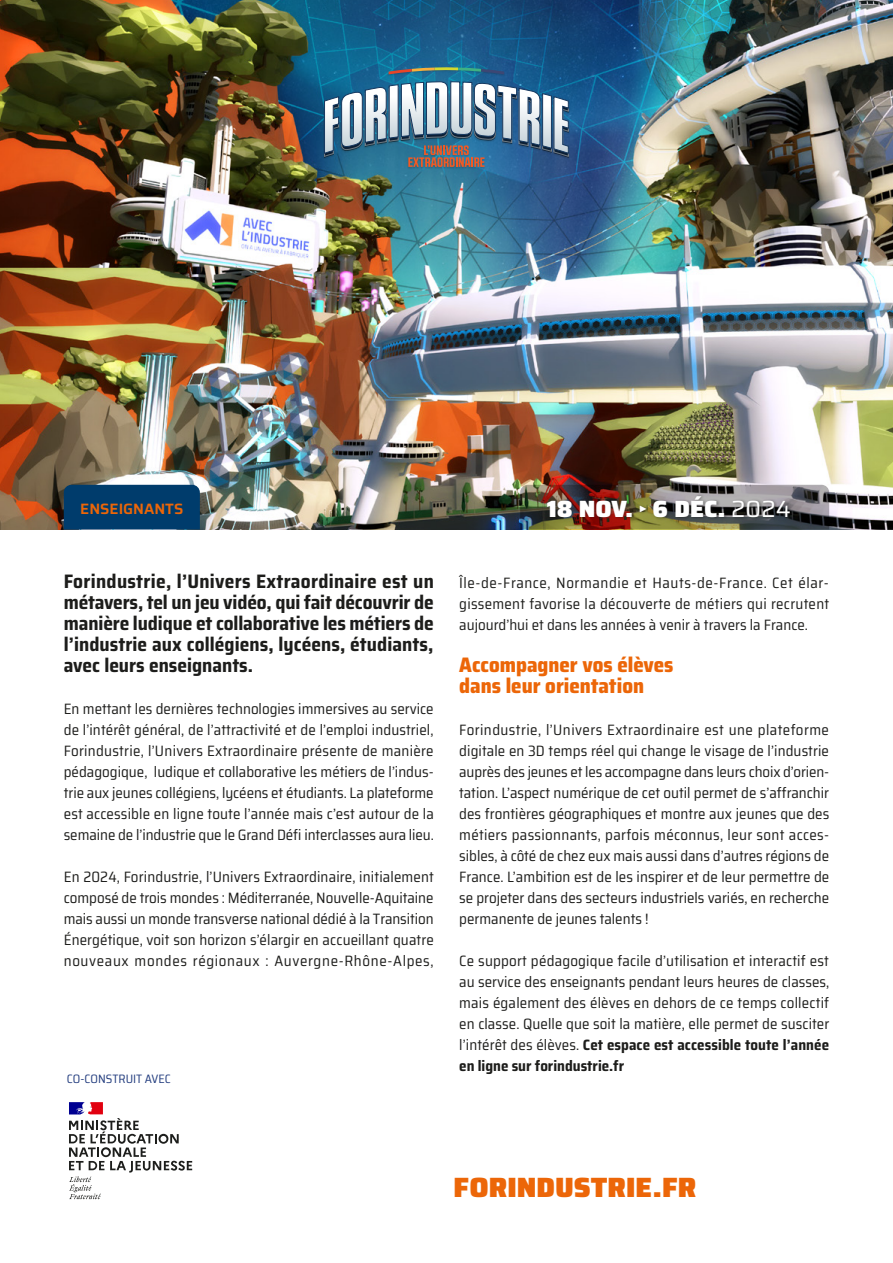
<style>
.page{position:relative;width:893px;height:1263px;background:#fff}
.page>*{position:absolute;margin:0;border:0;box-sizing:border-box;transform-origin:0 0}
.t1{font:900 27.9px "Saira";color:#ec6608}
.t2{font:900 23.55px "Saira";color:#fff}
.t3{font:800 semi-condensed 21px/21px "Saira";color:#ec6608}
.t4{font:700 semi-condensed 19.5px/21px "Saira";letter-spacing:.005em;color:#1d1d1b;text-align:justify}
.t5{font:semi-condensed 15px/21px "Saira";color:#1d1d1b;text-align:justify}
.t6{font:600 15px "Saira";color:#ec6608}
.t7{font:semi-condensed 12.15px "Saira";color:#223c7e}
.s1{font-weight:400}
.s2{font-weight:700}
</style>
<div class="page">
<img style="left:0;top:0;width:893px;height:529px">
<div style="left:323px;top:68px;width:247px;height:102px;background:#1d1d1b;opacity:.2"></div>
<svg style="left:389px;top:67px;width:115px;height:7px"></svg>
<svg style="left:323px;top:81px;width:246px;height:86px;background:#7594ab"></svg>
<div style="left:64px;top:485px;width:136px;height:44px;background:#003c6c"></div>
<img style="left:520px;top:485px;width:309px;height:44px">
<div style="left:546px;top:494px;width:247px;height:27px;background:#1d1d1b;opacity:.45"></div>
<svg style="left:69px;top:1102px;width:123px;height:97px"></svg>
<p class="t6" style="left:80px;top:497px;width:104px">ENSEIGNANTS</p>
<h2 class="t2" style="left:547px;top:489px;width:245px">18 NOV. → 6 DÉC. <span class="s1">2024</span></h2>
<h3 class="t4" style="left:64px;top:571px;width:372px">Forindustrie, l’Univers Extraordinaire est un métavers, tel un jeu vidéo, qui fait découvrir de manière ludique et collaborative les métiers de l’industrie aux collégiens, lycéens, étudiants, avec leurs enseignants.</h3>
<p class="t5" style="left:64px;top:698px;width:372px">En mettant les dernières technologies immersives au service de l’intérêt général, de l’attractivité et de l’emploi industriel, Forindustrie, l’Univers Extraordinaire présente de manière pédagogique, ludique et collaborative les métiers de l’indus&shy;trie aux jeunes collégiens, lycéens et étudiants. La plateforme est accessible en ligne toute l’année mais c’est autour de la semaine de l’industrie que le Grand Défi interclasses aura lieu.</p>
<p class="t5" style="left:64px;top:866px;width:372px">En 2024, Forindustrie, l’Univers Extraordinaire, initialement composé de trois mondes : Méditerranée, Nouvelle-Aquitaine mais aussi un monde transverse national dédié à la Transition Énergétique, voit son horizon s’élargir en accueillant quatre nouveaux mondes régionaux : Auvergne-Rhône-Alpes,</p>
<p class="t7" style="left:67px;top:1070px;width:105px">CO-CONSTRUIT AVEC</p>
<p class="t5" style="left:459px;top:572px;width:372px">Île-de-France, Normandie et Hauts-de-France. Cet élar&shy;gissement favorise la découverte de métiers qui recrutent aujourd’hui et dans les années à venir à travers la France.</p>
<h3 class="t3" style="left:459px;top:654px;width:216px">Accompagner vos élèves dans leur orientation</h3>
<p class="t5" style="left:459px;top:719px;width:372px">Forindustrie, l’Univers Extraordinaire est une plateforme digitale en 3D temps réel qui change le visage de l’industrie auprès des jeunes et les accompagne dans leurs choix d’orien&shy;tation. L’aspect numérique de cet outil permet de s’affranchir des frontières géographiques et montre aux jeunes que des métiers passionnants, parfois méconnus, leur sont acces&shy;sibles, à côté de chez eux mais aussi dans d’autres régions de France. L’ambition est de les inspirer et de leur permettre de se projeter dans des secteurs industriels variés, en recherche permanente de jeunes talents !</p>
<p class="t5" style="left:459px;top:950px;width:372px">Ce support pédagogique facile d’utilisation et interactif est au service des enseignants pendant leurs heures de classes, mais également des élèves en dehors de ce temps collectif en classe. Quelle que soit la matière, elle permet de susciter l’intérêt des élèves. <span class="s2">Cet espace est accessible toute l’année en ligne sur forindustrie.fr</span></p>
<h1 class="t1" style="left:454px;top:1164px;width:244px">FORINDUSTRIE.FR</h1>
</div>
